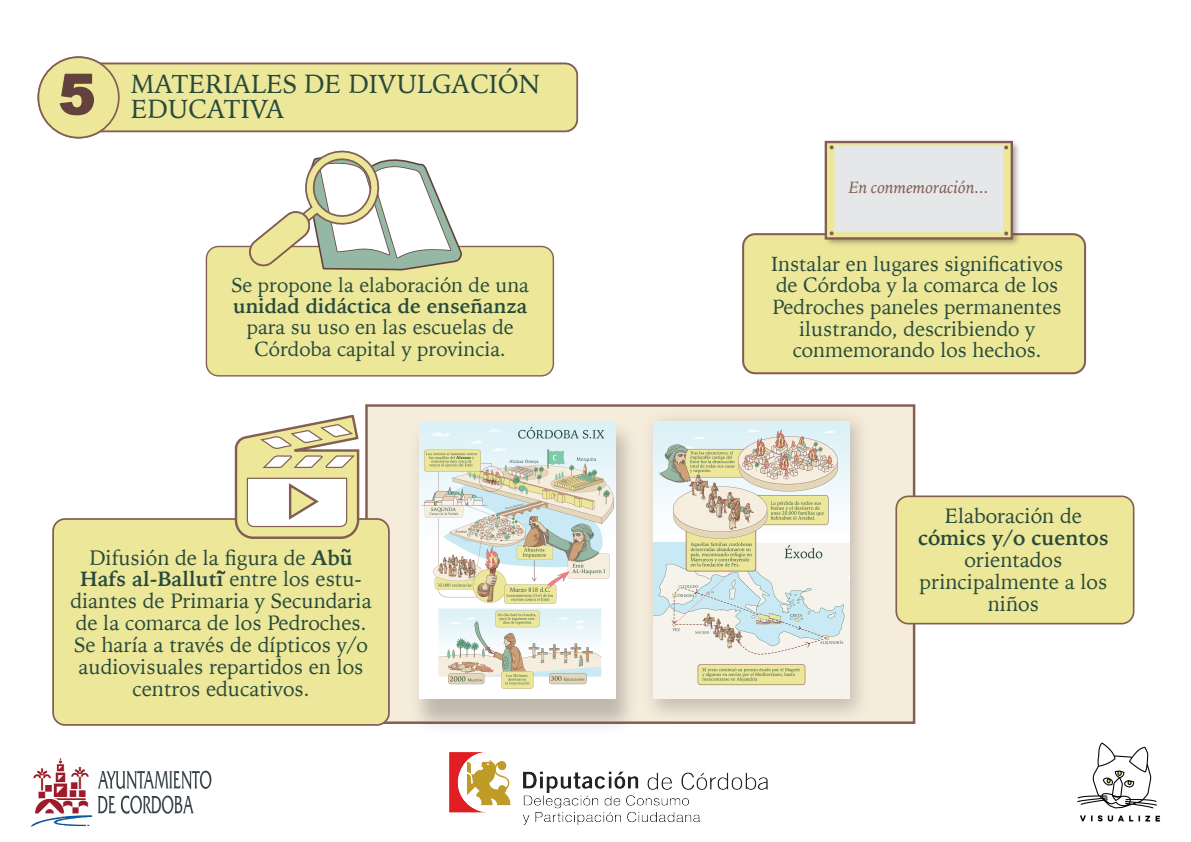
<style>
.page{position:relative;width:1191px;height:842px;background:#fff}
.page>*{position:absolute;margin:0;border:0;box-sizing:border-box;transform-origin:0 0}
.t1{font:900 55.4px "Arial";color:#63423d}
.t2{font:26.1px/25px "Iowan Old Style";color:#284a3b}
.t3{font:20.8px/22px "Iowan Old Style";color:#284a3b;text-align:center}
.t4{font:700 20.8px "Iowan Old Style";color:#284a3b}
.t5{font:20.4px/21.6px "Iowan Old Style";color:#284a3b;text-align:center}
.t6{font:20.2px/21.4px "Iowan Old Style";color:#284a3b;text-align:center}
.t7{font:700 20.2px "Iowan Old Style";color:#284a3b}
.t8{font:italic 17.1px "Iowan Old Style";color:#835e53}
.s1{font-weight:700}
</style>
<div class="page">
<div style="left:206px;top:246px;width:347px;height:130px;background:#ede79a;border-radius:12px"></div>
<div style="left:206px;top:246px;width:348px;height:130px;border:1px solid #835e53;border-radius:12px"></div>
<div style="left:88px;top:64px;width:489px;height:67px;background:#ede79a;border-radius:12px"></div>
<div style="left:87px;top:63px;width:491px;height:69px;border:2px solid #835e53;border-radius:12px"></div>
<div style="left:38px;top:57px;width:81px;height:81px;background:#ede79a;border-radius:50%"></div>
<div style="left:38px;top:56px;width:82px;height:82px;border:2px solid #835e53;border-radius:50%"></div>
<div style="left:743px;top:234px;width:342px;height:139px;background:#ede79a;border-radius:12px"></div>
<div style="left:742px;top:233px;width:344px;height:141px;border:2px solid #835e53;border-radius:12px"></div>
<img style="left:793px;top:140px;width:258px;height:105px">
<div style="left:824px;top:141px;width:189px;height:99px;background:#ede79a;border:2px solid #835e53"></div>
<div style="left:834px;top:146px;width:169px;height:86px;background:#e6e7e9"></div>
<svg style="left:829px;top:145px;width:4px;height:4px"></svg>
<svg style="left:829px;top:231px;width:4px;height:4px"></svg>
<svg style="left:1004px;top:146px;width:4px;height:3px"></svg>
<svg style="left:1004px;top:231px;width:4px;height:4px"></svg>
<svg style="left:59px;top:73px;width:35px;height:43px"></svg>
<div style="left:365px;top:404px;width:550px;height:320px;background:#f6ecdc;border:2px solid #835e53"></div>
<img style="left:659px;top:404px;width:232px;height:320px">
<img style="left:388px;top:404px;width:271px;height:322px">
<img style="left:653px;top:421px;width:196px;height:277px">
<img style="left:420px;top:421px;width:196px;height:277px">
<div style="left:53px;top:519px;width:336px;height:206px;background:#ede79a;border-radius:12px"></div>
<div style="left:52px;top:518px;width:338px;height:208px;border:2px solid #835e53;border-radius:12px"></div>
<svg style="left:234px;top:415px;width:126px;height:124px"></svg>
<img style="left:1077px;top:742px;width:84px;height:80px">
<img style="left:449px;top:752px;width:318px;height:72px">
<img style="left:31px;top:758px;width:180px;height:68px">
<div style="left:896px;top:496px;width:237px;height:128px;background:#ede79a;border-radius:12px"></div>
<div style="left:895px;top:495px;width:239px;height:129px;border:2px solid #835e53;border-radius:12px"></div>
<svg style="left:341px;top:549px;width:9px;height:4px"></svg>
<svg style="left:217px;top:570px;width:8px;height:4px"></svg>
<svg style="left:248px;top:150px;width:215px;height:121px"></svg>
<h1 class="t1" style="left:59px;top:54px;width:38px">5</h1>
<p class="t2" style="left:131px;top:71px;width:410px">MATERIALES DE DIVULGACIÓN<br>EDUCATIVA</p>
<p class="t6" style="left:231px;top:273px;width:299px">Se propone la elaboración de una</p>
<p class="t7" style="left:233px;top:287px;width:296px">unidad didáctica de enseñanza</p>
<p class="t6" style="left:247px;top:316px;width:269px">para su uso en las escuelas de<br>Córdoba capital y provincia.</p>
<p class="t3" style="left:70px;top:545px;width:303px">Difusión de la figura de <span class="s1">Abu<br>Hafs al-Balluti</span> entre los estu&shy;diantes de Primaria y Secundaria de la comarca de los Pedroches.<br>Se haría a través de dípticos y/o audiovisuales repartidos en los centros educativos.</p>
<p class="t8" style="left:849px;top:173px;width:141px">En conmemoración...</p>
<p class="t5" style="left:771px;top:252px;width:293px">Instalar en lugares significativos de Córdoba y la comarca de los<br>Pedroches paneles permanentes ilustrando, describiendo y conmemorando los hechos.</p>
<p class="t3" style="left:945px;top:504px;width:138px">Elaboración de</p>
<p class="t4" style="left:918px;top:519px;width:192px">cómics y/o cuentos</p>
<p class="t3" style="left:919px;top:548px;width:189px">orientados principalmente a los niños</p>
</div>
